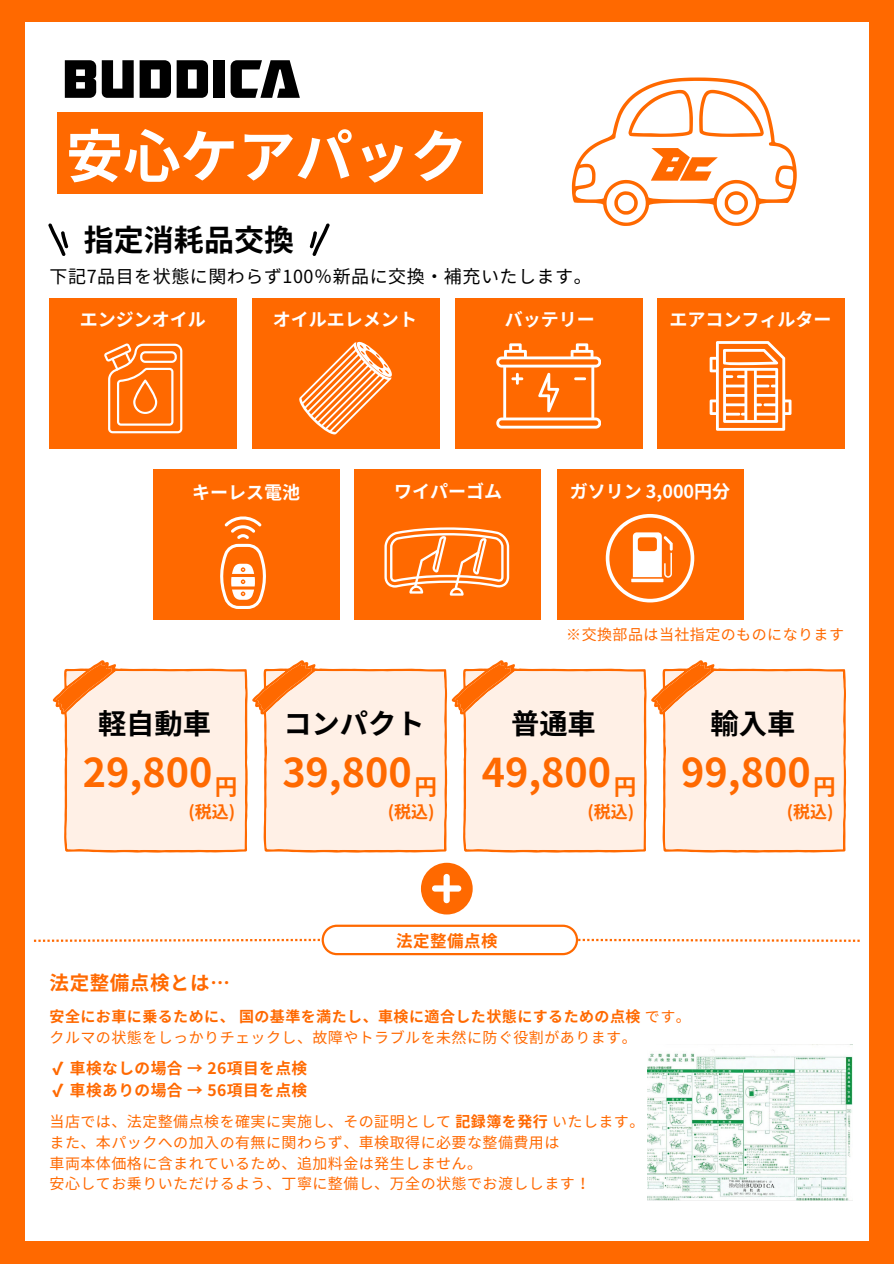
<style>
.page{position:relative;width:894px;height:1264px;background:#fff}
.page>*{position:absolute;margin:0;border:0;box-sizing:border-box;transform-origin:0 0}
.t1{font:700 57.3px "Noto Sans JP";color:#fff}
.t2{font:700 39.6px "Noto Sans JP";color:#ff6900}
.t3{font:700 30px "Noto Sans JP";color:#000}
.t4{font:700 28.2px "Noto Sans JP";color:#000}
.t5{font:700 22.65px "Noto Sans JP";color:#ff6900}
.t6{font:700 19.5px "Noto Sans JP";letter-spacing:.03em;color:#ff6900}
.t7{font:700 18px "Noto Sans JP";color:#fff}
.t8{font:18px "Noto Sans JP";letter-spacing:.03em;color:#000}
.t9{font:700 16.95px "Noto Sans JP";color:#ff6900}
.t10{font:700 16.5px "Noto Sans JP";letter-spacing:.03em;color:#ff6900}
.t11{font:700 15.75px "Noto Sans JP";letter-spacing:.03em;color:#ff6900}
.t12{font:15px "Noto Sans JP";letter-spacing:.03em;color:#ff6900}
.t13{font:700 15px "Noto Sans JP";letter-spacing:.03em;color:#ff6900}
.s1{font-weight:400}
.s2{font-family:"Wen Quan Yi Micro Hei";font-weight:400}
.s3{font-weight:700}
</style>
<div class="page">
<div style="left:0;top:0;width:893px;height:1263px;background:#ff6900"></div>
<div style="left:25px;top:22px;width:843px;height:1218px;background:#fff"></div>
<svg style="left:309px;top:223px;width:21px;height:33px"></svg>
<svg style="left:49px;top:223px;width:19px;height:33px"></svg>
<div style="left:57px;top:112px;width:425px;height:82px;background:#ff6900"></div>
<svg style="left:65px;top:60px;width:31px;height:38px"></svg>
<svg style="left:102px;top:60px;width:106px;height:38px"></svg>
<div style="left:213px;top:60px;width:12px;height:38px;background:#000"></div>
<svg style="left:230px;top:60px;width:70px;height:38px"></svg>
<svg style="left:34px;top:924px;width:825px;height:31px"></svg>
<img style="left:647px;top:1044px;width:205px;height:156px">
<svg style="left:53px;top:660px;width:792px;height:192px;background:#ffe8d9"></svg>
<svg style="left:421px;top:862px;width:51px;height:52px"></svg>
<div style="left:455px;top:298px;width:187px;height:151px;background:#ff6900"></div>
<div style="left:252px;top:298px;width:187px;height:151px;background:#ff6900"></div>
<div style="left:656px;top:298px;width:187px;height:151px;background:#ff6900"></div>
<div style="left:50px;top:298px;width:186px;height:151px;background:#ff6900"></div>
<div style="left:556px;top:469px;width:187px;height:151px;background:#ff6900"></div>
<div style="left:153px;top:469px;width:186px;height:151px;background:#ff6900"></div>
<div style="left:354px;top:469px;width:186px;height:151px;background:#ff6900"></div>
<svg style="left:104px;top:343px;width:78px;height:90px"></svg>
<svg style="left:496px;top:343px;width:104px;height:85px"></svg>
<svg style="left:709px;top:341px;width:82px;height:90px"></svg>
<svg style="left:220px;top:516px;width:46px;height:92px"></svg>
<svg style="left:384px;top:527px;width:125px;height:68px"></svg>
<svg style="left:605px;top:514px;width:89px;height:88px"></svg>
<svg style="left:299px;top:341px;width:93px;height:94px"></svg>
<svg style="left:571px;top:77px;width:225px;height:149px"></svg>
<p class="t1" style="left:66px;top:111px;width:403px">安心ケアパック</p>
<h1 class="t3" style="left:84px;top:216px;width:211px">指定消耗品交換</h1>
<h4 class="t8" style="left:50px;top:262px;width:543px">下記7品目を状態に関わらず100％新品に交換・補充いたします。</h4>
<p class="t7" style="left:80px;top:305px;width:128px">エンジンオイル</p>
<p class="t7" style="left:273px;top:305px;width:146px">オイルエレメント</p>
<p class="t7" style="left:504px;top:305px;width:92px">バッテリー</p>
<p class="t7" style="left:669px;top:305px;width:164px">エアコンフィルター</p>
<p class="t7" style="left:192px;top:478px;width:110px">キーレス電池</p>
<p class="t7" style="left:394px;top:477px;width:110px">ワイパーゴム</p>
<p class="t7" style="left:569px;top:477px;width:162px">ガソリン 3,000円分</p>
<p class="t12" style="left:566px;top:622px;width:279px">※交換部品は当社指定のものになります</p>
<p class="t4" style="left:98px;top:701px;width:112px">軽自動車</p>
<p class="t4" style="left:283px;top:701px;width:143px">コンパクト</p>
<p class="t4" style="left:511px;top:701px;width:84px">普通車</p>
<p class="t4" style="left:710px;top:701px;width:84px">輸入車</p>
<h4 class="t2" style="left:83px;top:741px;width:131px">29,800</h4>
<p class="t5" style="left:215px;top:769px;width:24px">円</p>
<h4 class="t2" style="left:282px;top:741px;width:131px">39,800</h4>
<p class="t5" style="left:414px;top:769px;width:24px">円</p>
<h6 class="t2" style="left:481px;top:741px;width:131px">49,800</h6>
<p class="t5" style="left:613px;top:769px;width:24px">円</p>
<p class="t2" style="left:681px;top:741px;width:131px">99,800</p>
<h4 class="t5" style="left:813px;top:769px;width:24px">円</h4>
<h4 class="t9" style="left:188px;top:798px;width:48px">(税込)</h4>
<h4 class="t9" style="left:388px;top:798px;width:48px">(税込)</h4>
<p class="t9" style="left:587px;top:798px;width:48px">(税込)</p>
<p class="t9" style="left:786px;top:798px;width:48px">(税込)</p>
<h3 class="t10" style="left:396px;top:927px;width:103px">法定整備点検</h3>
<p class="t6" style="left:50px;top:967px;width:182px">法定整備点検とは…</p>
<p class="t13" style="left:50px;top:1004px;width:642px">安全にお車に乗るために、国の基準を満たし、車検に適合した状態にするための点検<span class="s1">です。</span></p>
<h5 class="t12" style="left:50px;top:1025px;width:588px">クルマの状態をしっかりチェックし、故障やトラブルを未然に防ぐ役割があります。</h5>
<h4 class="t11" style="left:50px;top:1055px;width:259px"><span class="s2">✔</span> 車検なしの場合 → 26項目を点検</h4>
<p class="t11" style="left:50px;top:1077px;width:259px"><span class="s2">✔</span> 車検ありの場合 → 56項目を点検</p>
<h4 class="t12" style="left:50px;top:1109px;width:596px">当店では、法定整備点検を確実に実施し、その証明として<span class="s3">記録簿を発行</span>いたします。</h4>
<p class="t12" style="left:50px;top:1130px;width:511px">また、本パックへの加入の有無に関わらず、車検取得に必要な整備費用は</p>
<h4 class="t12" style="left:50px;top:1151px;width:434px">車両本体価格に含まれているため、追加料金は発生しません。</h4>
<p class="t12" style="left:50px;top:1171px;width:542px">安心してお乗りいただけるよう、丁寧に整備し、万全の状態でお渡しします！</p>
</div>
